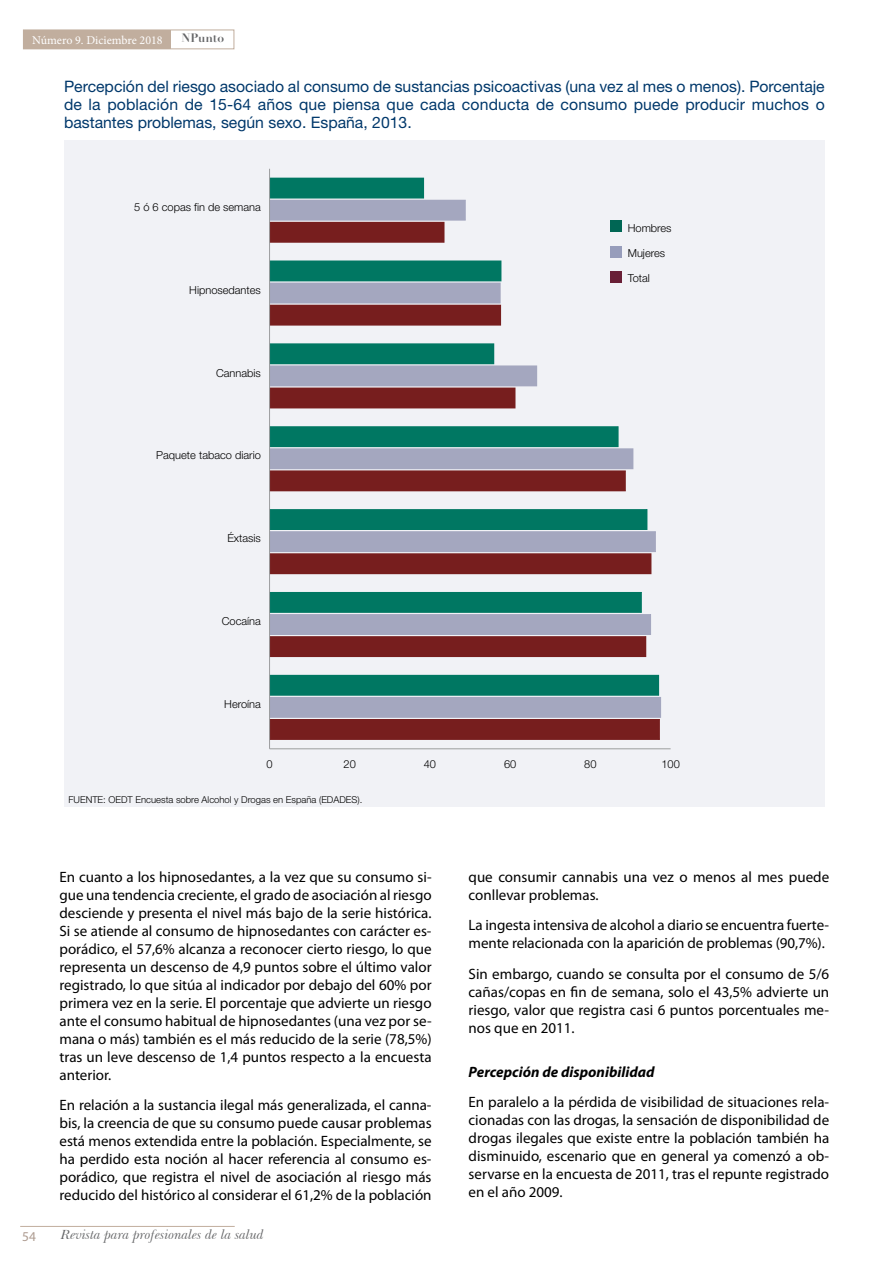
<style>
.page{position:relative;width:893px;height:1263px;background:#fff}
.page>*{position:absolute;margin:0;border:0;box-sizing:border-box;transform-origin:0 0}
.t1{font:15.75px/18.1px "Helvetica Neue";color:#00386b;text-align:justify}
.t2{font:15px/18px "Myriad Pro";color:#000;text-align:justify}
.t3{font:italic 700 15px "Myriad Pro";color:#000}
.t4{font:italic 13.5px "Baskerville BT";color:#646567}
.t5{font:13.5px "Myriad Pro";color:#ae9c91}
.t6{font:12px "Minion Pro";color:#fff}
.t7{font:700 12px "Didot LH";color:#646567}
.t8{font:300 11.1px "Helvetica Neue";color:#000}
.t9{font:300 9.45px "Helvetica Neue";color:#000}
</style>
<div class="page">
<div style="left:23px;top:30px;width:211px;height:19px;border:1px solid #c1ae9e"></div>
<div style="left:24px;top:30px;width:147px;height:19px;background:#c1ae9e"></div>
<hr style="left:20px;top:1226px;width:215px;height:1px;background:#c1ae9e">
<div style="left:64px;top:140px;width:761px;height:667px;background:#f1f2f6"></div>
<hr style="left:270px;top:748px;width:401px;height:1px;background:#9c9e9f">
<div style="left:270px;top:222px;width:174px;height:20px;background:#771e1e"></div>
<div style="left:269px;top:222px;width:175px;height:21px;border:1px solid #771e1e"></div>
<div style="left:270px;top:305px;width:231px;height:20px;background:#771e1e"></div>
<div style="left:270px;top:388px;width:245px;height:20px;background:#771e1e"></div>
<div style="left:270px;top:471px;width:355px;height:20px;background:#771e1e"></div>
<div style="left:269px;top:470px;width:357px;height:21px;border:1px solid #771e1e"></div>
<div style="left:270px;top:554px;width:381px;height:20px;background:#771e1e"></div>
<div style="left:269px;top:553px;width:382px;height:21px;border:1px solid #771e1e"></div>
<div style="left:270px;top:637px;width:376px;height:19px;background:#771e1e"></div>
<div style="left:269px;top:636px;width:377px;height:21px;border:1px solid #771e1e"></div>
<div style="left:270px;top:719px;width:389px;height:20px;background:#771e1e"></div>
<div style="left:269px;top:719px;width:391px;height:21px;border:1px solid #771e1e"></div>
<div style="left:270px;top:200px;width:195px;height:20px;background:#a4a7bf"></div>
<div style="left:270px;top:283px;width:230px;height:20px;background:#a4a7bf"></div>
<div style="left:270px;top:366px;width:267px;height:20px;background:#a4a7bf"></div>
<div style="left:270px;top:449px;width:363px;height:20px;background:#a4a7bf"></div>
<div style="left:269px;top:448px;width:364px;height:21px;border:1px solid #a4a7bf"></div>
<div style="left:270px;top:532px;width:385px;height:20px;background:#a4a7bf"></div>
<div style="left:269px;top:531px;width:387px;height:21px;border:1px solid #a4a7bf"></div>
<div style="left:270px;top:614px;width:381px;height:20px;background:#a4a7bf"></div>
<div style="left:269px;top:614px;width:382px;height:21px;border:1px solid #a4a7bf"></div>
<div style="left:270px;top:697px;width:391px;height:20px;background:#a4a7bf"></div>
<div style="left:269px;top:697px;width:392px;height:21px;border:1px solid #a4a7bf"></div>
<div style="left:270px;top:178px;width:154px;height:20px;background:#007762"></div>
<div style="left:270px;top:261px;width:231px;height:20px;background:#007762"></div>
<div style="left:270px;top:344px;width:224px;height:20px;background:#007762"></div>
<div style="left:269px;top:343px;width:225px;height:21px;border:1px solid #007762"></div>
<div style="left:270px;top:427px;width:348px;height:20px;background:#007762"></div>
<div style="left:269px;top:426px;width:349px;height:21px;border:1px solid #007762"></div>
<div style="left:270px;top:510px;width:377px;height:19px;background:#007762"></div>
<div style="left:269px;top:509px;width:378px;height:21px;border:1px solid #007762"></div>
<div style="left:270px;top:592px;width:371px;height:20px;background:#007762"></div>
<div style="left:269px;top:592px;width:373px;height:21px;border:1px solid #007762"></div>
<div style="left:270px;top:675px;width:389px;height:20px;background:#007762"></div>
<div style="left:269px;top:675px;width:390px;height:21px;border:1px solid #007762"></div>
<hr style="left:269px;top:169px;width:1px;height:580px;background:#9c9e9f">
<hr style="left:60px;top:78px;width:107px;height:1px;background:#e4e5ed">
<div style="left:610px;top:221px;width:11px;height:11px;background:#006654"></div>
<div style="left:610px;top:246px;width:11px;height:11px;background:#979dbb"></div>
<div style="left:610px;top:271px;width:11px;height:11px;background:#691f36"></div>
<p class="t6" style="left:32px;top:32px;width:132px">Número 9. Diciembre 2018</p>
<p class="t7" style="left:181px;top:30px;width:44px">NPunto</p>
<p class="t1" style="left:64px;top:77px;width:762px">Percepción del riesgo asociado al consumo de sustancias psicoactivas (una vez al mes o menos). Porcentaje de la población de 15-64 años que piensa que cada conducta de consumo puede producir muchos o bastantes problemas, según sexo. España, 2013.</p>
<p class="t8" style="left:134px;top:201px;width:128px">5 ó 6 copas fin de semana</p>
<p class="t8" style="left:189px;top:283px;width:73px">Hipnosedantes</p>
<p class="t8" style="left:216px;top:366px;width:46px">Cannabis</p>
<p class="t8" style="left:156px;top:449px;width:106px">Paquete tabaco diario</p>
<p class="t8" style="left:227px;top:531px;width:35px">Éxtasis</p>
<p class="t8" style="left:222px;top:614px;width:41px">Cocaína</p>
<p class="t8" style="left:224px;top:697px;width:38px">Heroína</p>
<p class="t8" style="left:628px;top:221px;width:45px">Hombres</p>
<p class="t8" style="left:628px;top:246px;width:39px">Mujeres</p>
<p class="t8" style="left:628px;top:271px;width:24px">Total</p>
<p class="t8" style="left:266px;top:757px;width:8px">0</p>
<p class="t8" style="left:344px;top:757px;width:14px">20</p>
<p class="t8" style="left:424px;top:757px;width:14px">40</p>
<p class="t8" style="left:504px;top:757px;width:14px">60</p>
<p class="t8" style="left:584px;top:757px;width:14px">80</p>
<p class="t8" style="left:661px;top:757px;width:20px">100</p>
<p class="t9" style="left:68px;top:794px;width:295px">FUENTE: OEDT Encuesta sobre Alcohol y Drogas en España (EDADES).</p>
<p class="t2" style="left:60px;top:867px;width:374px">En cuanto a los hipnosedantes, a la vez que su consumo si&shy;gue una tendencia creciente, el grado de asociación al riesgo desciende y presenta el nivel más bajo de la serie histórica.<br>Si se atiende al consumo de hipnosedantes con carácter es&shy;porádico, el 57,6% alcanza a reconocer cierto riesgo, lo que representa un descenso de 4,9 puntos sobre el último valor registrado, lo que sitúa al indicador por debajo del 60% por primera vez en la serie. El porcentaje que advierte un riesgo ante el consumo habitual de hipnosedantes (una vez por se&shy;mana o más) también es el más reducido de la serie (78,5%) tras un leve descenso de 1,4 puntos respecto a la encuesta anterior.</p>
<p class="t2" style="left:60px;top:1096px;width:374px">En relación a la sustancia ilegal más generalizada, el canna&shy;bis, la creencia de que su consumo puede causar problemas está menos extendida entre la población. Especialmente, se ha perdido esta noción al hacer referencia al consumo es&shy;porádico, que registra el nivel de asociación al riesgo más reducido del histórico al considerar el 61,2% de la población</p>
<p class="t5" style="left:22px;top:1228px;width:15px">54</p>
<p class="t4" style="left:61px;top:1227px;width:205px">Revista para profesionales de la salud</p>
<p class="t2" style="left:469px;top:867px;width:362px">que consumir cannabis una vez o menos al mes puede conllevar problemas.</p>
<p class="t2" style="left:469px;top:916px;width:362px">La ingesta intensiva de alcohol a diario se encuentra fuerte&shy;mente relacionada con la aparición de problemas (90,7%).</p>
<p class="t2" style="left:469px;top:965px;width:362px">Sin embargo, cuando se consulta por el consumo de 5/6 cañas/copas en fin de semana, solo el 43,5% advierte un riesgo, valor que registra casi 6 puntos porcentuales me&shy;nos que en 2011.</p>
<p class="t3" style="left:469px;top:1062px;width:187px">Percepción de disponibilidad</p>
<p class="t2" style="left:469px;top:1093px;width:362px">En paralelo a la pérdida de visibilidad de situaciones rela&shy;cionadas con las drogas, la sensación de disponibilidad de drogas ilegales que existe entre la población también ha disminuido, escenario que en general ya comenzó a ob&shy;servarse en la encuesta de 2011, tras el repunte registrado en el año 2009.</p>
</div>
